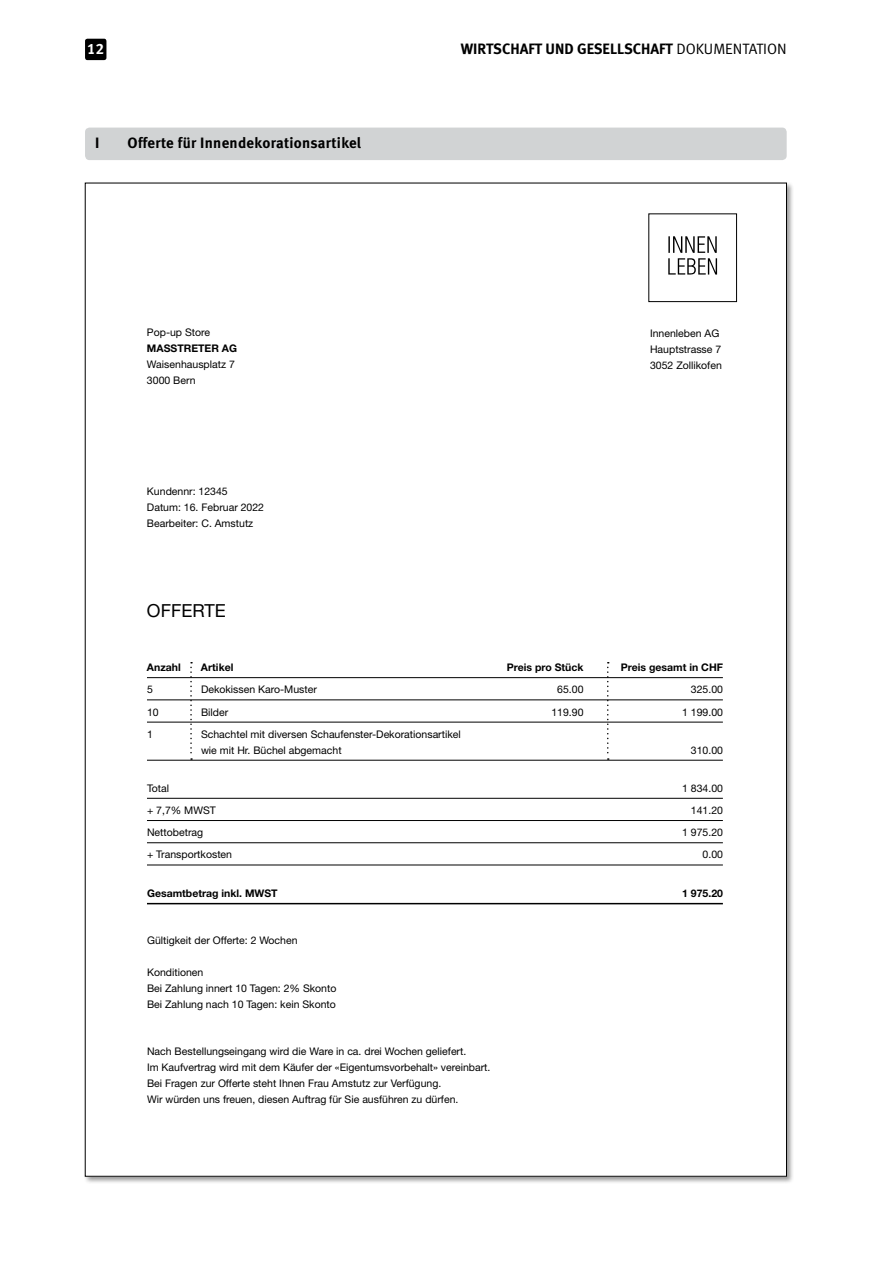
<style>
.page{position:relative;width:893px;height:1263px;background:#fff}
.page>*{position:absolute;margin:0;border:0;box-sizing:border-box;transform-origin:0 0}
.t1{font:18px "Helvetica Neue";color:#000}
.t2{font:15px "Meta Bold LF";letter-spacing:.02em;color:#000}
.t3{font:15px "Meta Normal LF";color:#000}
.t4{font:15px "Meta Bold LF";color:#fff}
.t5{font:10.5px/15.9px "Helvetica Neue";color:#000}
.t6{font:700 10.5px "Helvetica Neue";color:#000}
</style>
<div class="page">
<div style="left:85px;top:39px;width:21px;height:21px;background:#000;border-radius:2px"></div>
<div style="left:84px;top:181px;width:710px;height:1003px;background:#000;opacity:.4"></div>
<div style="left:85px;top:183px;width:701px;height:993px;background:#fff"></div>
<hr style="left:147px;top:677px;width:576px;height:1px;background:#000">
<hr style="left:147px;top:700px;width:576px;height:1px;background:#000">
<hr style="left:147px;top:722px;width:576px;height:1px;background:#000">
<hr style="left:147px;top:760px;width:576px;height:1px;background:#000">
<hr style="left:147px;top:798px;width:576px;height:1px;background:#000">
<hr style="left:147px;top:820px;width:576px;height:1px;background:#000">
<hr style="left:147px;top:842px;width:576px;height:1px;background:#000">
<hr style="left:147px;top:865px;width:576px;height:1px;background:#000">
<hr style="left:147px;top:903px;width:576px;height:1px;background:#000">
<svg style="left:607px;top:662px;width:2px;height:98px"></svg>
<svg style="left:190px;top:662px;width:2px;height:98px"></svg>
<div style="left:85px;top:128px;width:702px;height:32px;background:#d1d3d4;border-radius:4px"></div>
<div style="left:648px;top:213px;width:89px;height:89px;border:1px solid #000"></div>
<svg style="left:668px;top:236px;width:49px;height:39px"></svg>
<h2 class="t4" style="left:87px;top:40px;width:18px">12</h2>
<h2 class="t2" style="left:95px;top:134px;width:3px">I</h2>
<h2 class="t2" style="left:128px;top:134px;width:235px">Offerte für Innendekorationsartikel</h2>
<p class="t5" style="left:147px;top:325px;width:65px">Pop-up Store</p>
<p class="t6" style="left:147px;top:342px;width:92px">MASSTRETER AG</p>
<p class="t5" style="left:147px;top:356px;width:89px">Waisenhausplatz 7<br>3000 Bern</p>
<p class="t5" style="left:147px;top:483px;width:119px">Kundennr: 12345<br>Datum: 16. Februar 2022<br>Bearbeiter: C. Amstutz</p>
<h1 class="t1" style="left:147px;top:600px;width:80px">Offerte</h1>
<h2 class="t2" style="left:461px;top:40px;width:10px">WIRTSCHAFT</h2>
<h2 class="t2" style="left:545px;top:40px;width:10px">UND</h2>
<h2 class="t2" style="left:577px;top:40px;width:9px">GESELLSCHAFT</h2>
<h2 class="t3" style="left:676px;top:41px;width:112px">DOKUMENTATION</h2>
<p class="t5" style="left:650px;top:325px;width:73px">Innenleben AG<br>Hauptstrasse 7<br>3052 Zollikofen</p>
<p class="t6" style="left:147px;top:661px;width:35px">Anzahl</p>
<p class="t6" style="left:201px;top:661px;width:34px">Artikel</p>
<p class="t6" style="left:507px;top:661px;width:78px">Preis pro Stück</p>
<p class="t6" style="left:621px;top:661px;width:104px">Preis gesamt in CHF</p>
<p class="t5" style="left:147px;top:681px;width:7px">5</p>
<p class="t5" style="left:201px;top:681px;width:117px">Dekokissen Karo-Muster</p>
<p class="t5" style="left:557px;top:681px;width:28px">65.00</p>
<p class="t5" style="left:691px;top:681px;width:34px">325.00</p>
<p class="t5" style="left:147px;top:704px;width:13px">10</p>
<p class="t5" style="left:201px;top:704px;width:29px">Bilder</p>
<p class="t5" style="left:551px;top:704px;width:34px">119.90</p>
<p class="t5" style="left:682px;top:704px;width:42px">1 199.00</p>
<p class="t5" style="left:147px;top:726px;width:7px">1</p>
<p class="t5" style="left:201px;top:726px;width:261px">Schachtel mit diversen Schaufenster-Dekorationsartikel wie mit Hr. Büchel abgemacht</p>
<p class="t5" style="left:691px;top:742px;width:34px">310.00</p>
<p class="t5" style="left:147px;top:780px;width:24px">Total</p>
<p class="t5" style="left:682px;top:780px;width:42px">1 834.00</p>
<p class="t5" style="left:147px;top:802px;width:66px">+ 7,7% MWST</p>
<p class="t5" style="left:691px;top:802px;width:34px">141.20</p>
<p class="t5" style="left:147px;top:824px;width:58px">Nettobetrag</p>
<p class="t5" style="left:682px;top:824px;width:42px">1 975.20</p>
<p class="t5" style="left:147px;top:846px;width:87px">+ Transportkosten</p>
<p class="t5" style="left:703px;top:846px;width:22px">0.00</p>
<p class="t6" style="left:147px;top:886px;width:132px">Gesamtbetrag inkl. MWST</p>
<p class="t6" style="left:682px;top:886px;width:42px">1 975.20</p>
<p class="t5" style="left:147px;top:932px;width:152px">Gültigkeit der Offerte: 2 Wochen</p>
<p class="t5" style="left:147px;top:964px;width:191px">Konditionen<br>Bei Zahlung innert 10 Tagen: 2% Skonto<br>Bei Zahlung nach 10 Tagen: kein Skonto</p>
<p class="t5" style="left:147px;top:1043px;width:345px">Nach Bestellungseingang wird die Ware in ca. drei Wochen geliefert.<br>Im Kaufvertrag wird mit dem Käufer der «Eigentumsvorbehalt» vereinbart.<br>Bei Fragen zur Offerte steht Ihnen Frau Amstutz zur Verfügung.<br>Wir würden uns freuen, diesen Auftrag für Sie ausführen zu dürfen.</p>
</div>
